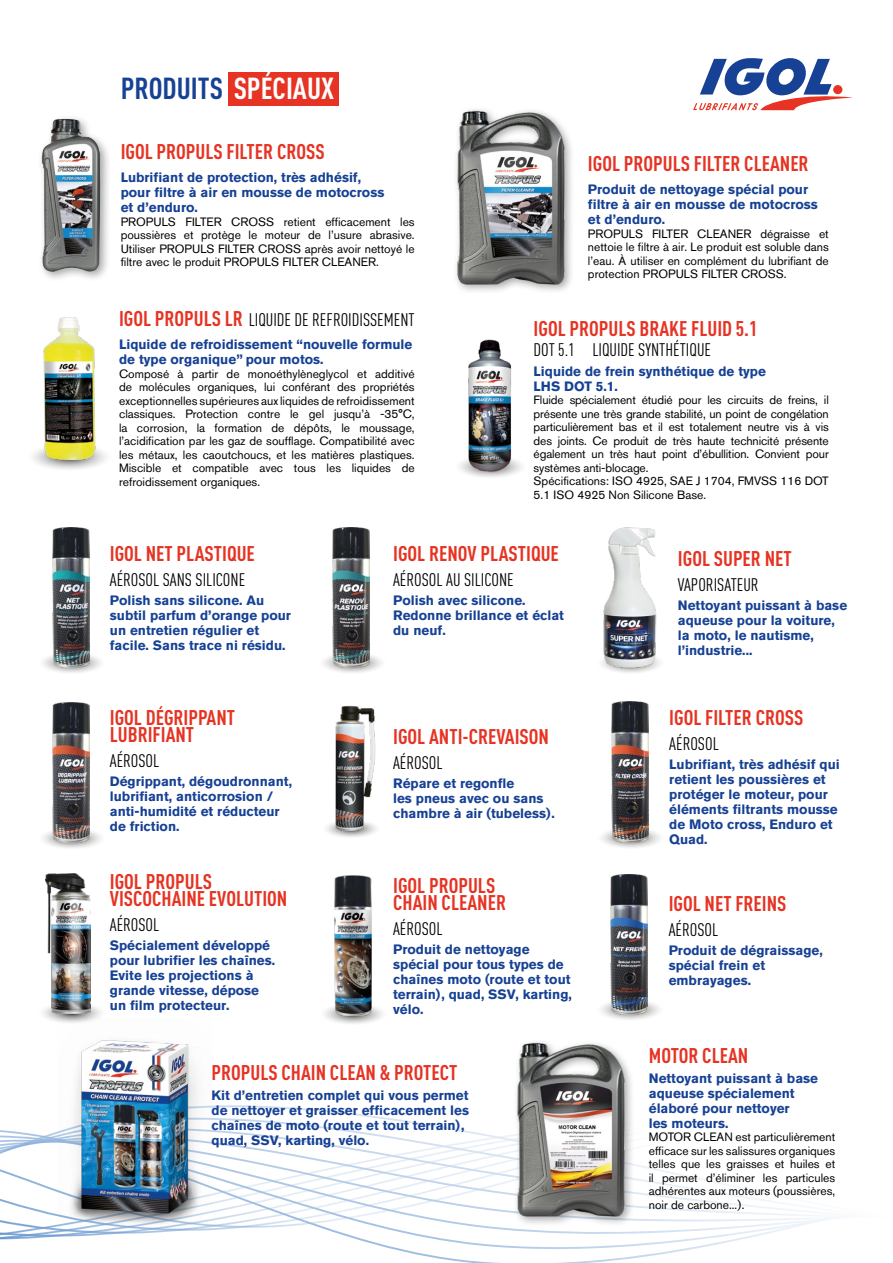
<style>
.page{position:relative;width:893px;height:1263px;background:#fff}
.page>*{position:absolute;margin:0;border:0;box-sizing:border-box;transform-origin:0 0}
.t1{font:700 30px "DIN Cond";color:#164194}
.t2{font:700 21px/16.5px "DIN Cond";color:#e63323}
.t3{font:18px "DIN Cond";color:#000}
.t4{font:700 13.5px/15px "Akzidenz Grotesk BQ";color:#164194}
.t5{font:12px/13.5px "Akzidenz Grotesk BQ";letter-spacing:-.01em;color:#000;text-align:justify}
.s1{color:#fff}
.s2{font-weight:700;font-size:21px;color:#e63323}
</style>
<div class="page">
<svg style="left:0;top:1122px;width:831px;height:141px"></svg>
<img style="left:57px;top:1040px;width:156px;height:188px">
<svg style="left:43px;top:1006px;width:58px;height:17px"></svg>
<svg style="left:460px;top:460px;width:62px;height:17px"></svg>
<svg style="left:43px;top:655px;width:58px;height:18px"></svg>
<svg style="left:43px;top:826px;width:58px;height:22px"></svg>
<svg style="left:323px;top:651px;width:59px;height:22px"></svg>
<svg style="left:325px;top:1007px;width:58px;height:17px"></svg>
<svg style="left:33px;top:451px;width:73px;height:18px"></svg>
<svg style="left:601px;top:997px;width:58px;height:23px"></svg>
<svg style="left:612px;top:670px;width:38px;height:3px"></svg>
<svg style="left:336px;top:835px;width:31px;height:2px"></svg>
<svg style="left:693px;top:58px;width:160px;height:52px"></svg>
<div style="left:229px;top:72px;width:110px;height:34px;background:#e63323"></div>
<div style="left:37px;top:114px;width:75px;height:168px;background:#000;opacity:.35"></div>
<img style="left:42px;top:119px;width:59px;height:153px">
<img style="left:37px;top:317px;width:64px;height:148px">
<img style="left:602px;top:527px;width:58px;height:143px">
<img style="left:464px;top:339px;width:51px;height:135px">
<div style="left:452px;top:106px;width:123px;height:197px;background:#000;opacity:.35"></div>
<img style="left:455px;top:108px;width:115px;height:190px">
<div style="left:512px;top:1038px;width:123px;height:197px;background:#000;opacity:.35"></div>
<img style="left:515px;top:1040px;width:115px;height:189px">
<img style="left:52px;top:527px;width:38px;height:141px">
<img style="left:333px;top:527px;width:37px;height:141px">
<img style="left:334px;top:875px;width:38px;height:140px">
<img style="left:610px;top:874px;width:37px;height:140px">
<img style="left:52px;top:702px;width:37px;height:141px">
<img style="left:326px;top:705px;width:51px;height:130px">
<img style="left:46px;top:874px;width:45px;height:140px">
<svg style="left:602px;top:826px;width:58px;height:22px"></svg>
<img style="left:611px;top:702px;width:37px;height:140px">
<h1 class="t1" style="left:121px;top:70px;width:215px">PRODUITS <span class="s1">SPÉCIAUX</span></h1>
<h2 class="t2" style="left:121px;top:142px;width:205px">IGOL PROPULS FILTER CROSS</h2>
<p class="t4" style="left:121px;top:170px;width:265px">Lubrifiant de protection, très adhésif, pour filtre à air en mousse de motocross et d’enduro.</p>
<p class="t5" style="left:121px;top:215px;width:296px">PROPULS FILTER CROSS retient efficacement les poussières et protège le moteur de l’usure abrasive.<br>Utiliser PROPULS FILTER CROSS après avoir nettoyé le filtre avec le produit PROPULS FILTER CLEANER.</p>
<h3 class="t3" style="left:119px;top:309px;width:297px"><span class="s2">IGOL PROPULS LR</span> LIQUIDE DE REFROIDISSEMENT</h3>
<p class="t4" style="left:119px;top:337px;width:295px">Liquide de refroidissement “nouvelle formule de type organique” pour motos.</p>
<p class="t5" style="left:119px;top:367px;width:297px">Composé à partir de monoéthylèneglycol et additivé de molécules organiques, lui conférant des propriétés exceptionnelles supérieures aux liquides de refroidissement classiques. Protection contre le gel jusqu’à -35°C, la corrosion, la formation de dépôts, le moussage, l’acidification par les gaz de soufflage. Compatibilité avec les métaux, les caoutchoucs, et les matières plastiques.<br>Miscible et compatible avec tous les liquides de refroidissement organiques.</p>
<h2 class="t2" style="left:588px;top:154px;width:222px">IGOL PROPULS FILTER CLEANER</h2>
<p class="t4" style="left:588px;top:182px;width:232px">Produit de nettoyage spécial pour filtre à air en mousse de motocross et d’enduro.</p>
<p class="t5" style="left:588px;top:227px;width:242px">PROPULS FILTER CLEANER dégraisse et nettoie le filtre à air. Le produit est soluble dans l’eau. À utiliser en complément du lubrifiant de protection PROPULS FILTER CROSS.</p>
<h2 class="t2" style="left:534px;top:319px;width:226px">IGOL PROPULS BRAKE FLUID 5.1</h2>
<h3 class="t3" style="left:534px;top:339px;width:179px">DOT 5.1 LIQUIDE SYNTHÉTIQUE</h3>
<p class="t4" style="left:534px;top:363px;width:234px">Liquide de frein synthétique de type<br>LHS DOT 5.1.</p>
<p class="t5" style="left:534px;top:393px;width:297px;text-align:left">Fluide spécialement étudié pour les circuits de freins, il présente une très grande stabilité, un point de congélation particulièrement bas et il est totalement neutre vis à vis des joints. Ce produit de très haute technicité présente également un très haut point d’ébullition. Convient pour systèmes anti-blocage.<br>Spécifications: ISO 4925, SAE J 1704, FMVSS 116 DOT 5.1 ISO 4925 Non Silicone Base.</p>
<h2 class="t2" style="left:110px;top:544px;width:147px">IGOL NET PLASTIQUE</h2>
<h3 class="t3" style="left:110px;top:569px;width:137px">AÉROSOL SANS SILICONE</h3>
<p class="t4" style="left:110px;top:593px;width:183px">Polish sans silicone. Au subtil parfum d’orange pour un entretien régulier et facile. Sans trace ni résidu.</p>
<h2 class="t2" style="left:110px;top:709px;width:127px">IGOL DÉGRIPPANT<br>LUBRIFIANT</h2>
<h3 class="t3" style="left:110px;top:750px;width:51px">AÉROSOL</h3>
<p class="t4" style="left:110px;top:774px;width:184px">Dégrippant, dégoudronnant, lubrifiant, anticorrosion / anti-humidité et réducteur de friction.</p>
<h2 class="t2" style="left:110px;top:873px;width:179px">IGOL PROPULS<br>VISCOCHAINE EVOLUTION</h2>
<h3 class="t3" style="left:110px;top:914px;width:51px">AÉROSOL</h3>
<p class="t4" style="left:110px;top:938px;width:167px">Spécialement développé pour lubrifier les chaînes.<br>Evite les projections à grande vitesse, dépose un film protecteur.</p>
<h2 class="t2" style="left:393px;top:544px;width:167px">IGOL RENOV PLASTIQUE</h2>
<h3 class="t3" style="left:393px;top:569px;width:122px">AÉROSOL AU SILICONE</h3>
<p class="t4" style="left:393px;top:593px;width:172px">Polish avec silicone.<br>Redonne brillance et éclat du neuf.</p>
<h2 class="t2" style="left:393px;top:728px;width:157px">IGOL ANTI-CREVAISON</h2>
<h3 class="t3" style="left:393px;top:752px;width:51px">AÉROSOL</h3>
<p class="t4" style="left:393px;top:776px;width:163px">Répare et regonfle<br>les pneus avec ou sans chambre à air (tubeless).</p>
<h2 class="t2" style="left:393px;top:877px;width:114px">IGOL PROPULS<br>CHAIN CLEANER</h2>
<h3 class="t3" style="left:393px;top:918px;width:51px">AÉROSOL</h3>
<p class="t4" style="left:393px;top:942px;width:180px">Produit de nettoyage spécial pour tous types de chaînes moto (route et tout terrain), quad, SSV, karting, vélo.</p>
<h2 class="t2" style="left:212px;top:1064px;width:247px">PROPULS CHAIN CLEAN &amp; PROTECT</h2>
<p class="t4" style="left:212px;top:1087px;width:259px">Kit d’entretien complet qui vous permet de nettoyer et graisser efficacement les chaînes de moto (route et tout terrain), quad, SSV, karting, vélo.</p>
<h2 class="t2" style="left:678px;top:549px;width:115px">IGOL SUPER NET</h2>
<h3 class="t3" style="left:678px;top:574px;width:82px">VAPORISATEUR</h3>
<p class="t4" style="left:678px;top:598px;width:171px">Nettoyant puissant à base aqueuse pour la voiture, la moto, le nautisme, l’industrie...</p>
<h2 class="t2" style="left:669px;top:709px;width:136px">IGOL FILTER CROSS</h2>
<h3 class="t3" style="left:669px;top:733px;width:51px">AÉROSOL</h3>
<p class="t4" style="left:669px;top:757px;width:172px">Lubrifiant, très adhésif qui retient les poussières et protéger le moteur, pour éléments filtrants mousse de Moto cross, Enduro et<br>Quad.</p>
<h2 class="t2" style="left:669px;top:895px;width:119px">IGOL NET FREINS</h2>
<h3 class="t3" style="left:669px;top:919px;width:51px">AÉROSOL</h3>
<p class="t4" style="left:669px;top:943px;width:156px">Produit de dégraissage, spécial frein et embrayages.</p>
<h2 class="t2" style="left:649px;top:1047px;width:101px">MOTOR CLEAN</h2>
<p class="t4" style="left:649px;top:1070px;width:171px">Nettoyant puissant à base aqueuse spécialement élaboré pour nettoyer<br>les moteurs.</p>
<p class="t5" style="left:649px;top:1130px;width:188px">MOTOR CLEAN est particulièrement efficace sur les salissures organiques telles que les graisses et huiles et il permet d’éliminer les particules adhérentes aux moteurs (poussières, noir de carbone...).</p>
</div>
